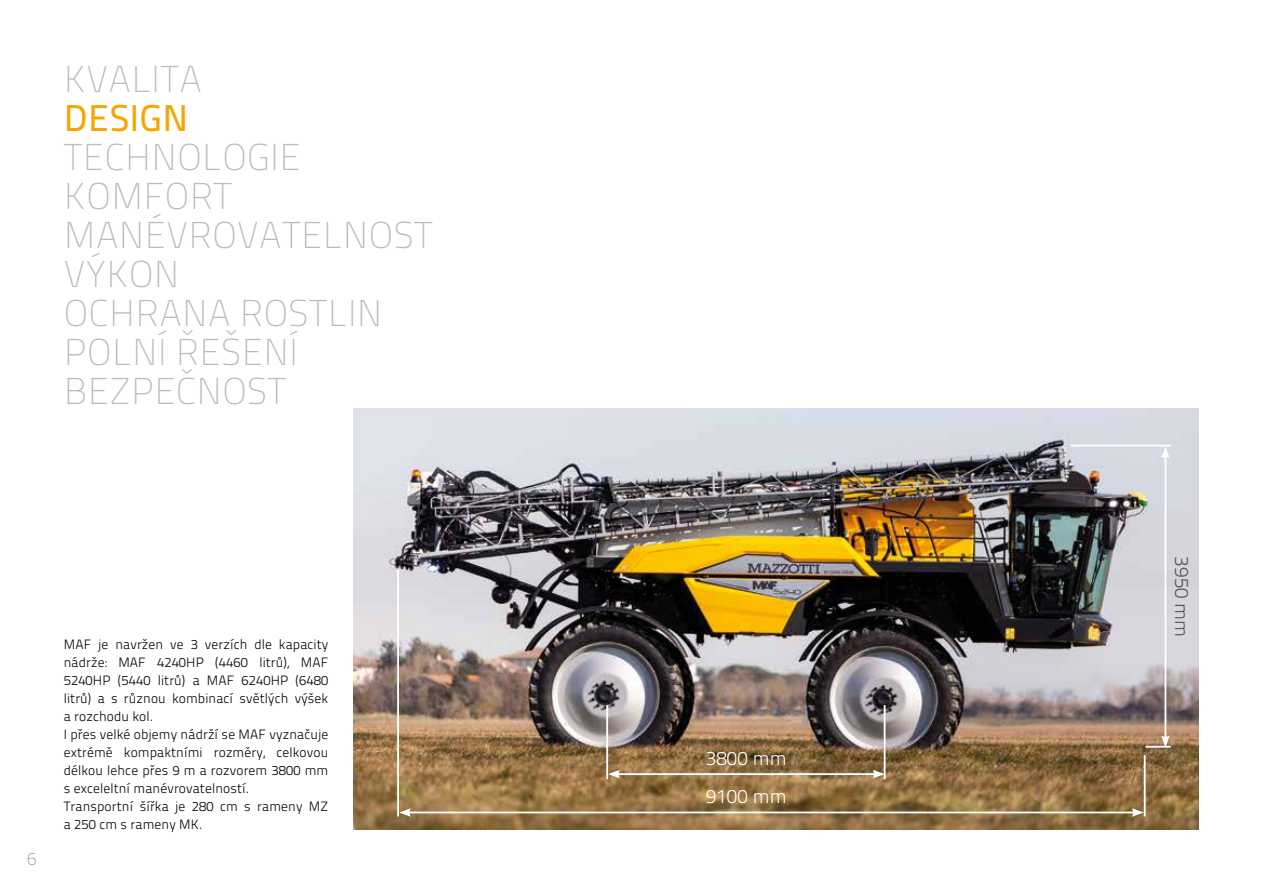
<style>
.page{position:relative;width:1263px;height:893px;background:#fff}
.page>*{position:absolute;margin:0;border:0;box-sizing:border-box;transform-origin:0 0}
.t1{font:37.35px/39px "Titillium Maps 26 L 1 wt";letter-spacing:.01em;color:#b9bbbc}
.t2{font:37.35px "Titillium Maps 26 L 500 wt";letter-spacing:.01em;color:#f6a600}
.t3{font:300 19.5px/38.2px "Titillium Text 22 L";letter-spacing:.01em;color:#fff}
.t4{font:300 19.5px "Titillium Text 22 L";letter-spacing:.01em;color:#58585a}
.t5{font:18px "Titillium Maps 26 L 1 wt";color:#87888a}
.t6{font:300 13.5px/18px "Titillium Text 22 L";letter-spacing:.01em;color:#000}
</style>
<div class="page">
<img style="left:354px;top:408px;width:844px;height:422px">
<hr style="left:617px;top:773px;width:259px;height:2px;background:#fff">
<svg style="left:608px;top:770px;width:12px;height:8px"></svg>
<svg style="left:873px;top:770px;width:11px;height:8px"></svg>
<hr style="left:408px;top:811px;width:727px;height:2px;background:#fff">
<svg style="left:399px;top:808px;width:12px;height:9px"></svg>
<svg style="left:1132px;top:808px;width:12px;height:9px"></svg>
<hr style="left:606px;top:705px;width:2px;height:74px;background:#fff">
<hr style="left:397px;top:570px;width:2px;height:246px;background:#fff">
<hr style="left:884px;top:705px;width:1px;height:74px;background:#fff">
<hr style="left:1144px;top:755px;width:1px;height:61px;background:#fff">
<hr style="left:1164px;top:455px;width:2px;height:284px;background:#fff">
<svg style="left:1161px;top:735px;width:9px;height:11px"></svg>
<svg style="left:1161px;top:446px;width:9px;height:12px"></svg>
<hr style="left:1145px;top:746px;width:26px;height:2px;background:#fff">
<hr style="left:1071px;top:445px;width:100px;height:1px;background:#fff">
<h1 class="t1" style="left:64px;top:57px;width:139px">KVALITA</h1>
<h1 class="t2" style="left:64px;top:90px;width:126px">DESIGN</h1>
<h1 class="t1" style="left:64px;top:135px;width:370px">TECHNOLOGIE<br>KOMFORT<br>MANÉVROVATELNOST<br>VÝKON<br>OCHRANA ROSTLIN<br>POLNÍ ŘEŠENÍ<br>BEZPEČNOST</h1>
<h3 class="t5" style="left:27px;top:846px;width:11px">6</h3>
<p class="t6" style="left:64px;top:635px;width:266px">MAF je navržen ve 3 verzích dle kapacity nádrže: MAF 4240HP (4460 litrů), MAF 5240HP (5440 litrů) a MAF 6240HP (6480 litrů) a s různou kombinací světlých výšek a rozchodu kol.<br>I přes velké objemy nádrží se MAF vyznačuje extrémě kompaktními rozměry, celkovou délkou lehce přes 9 m a rozvorem 3800 mm s exceleltní manévrovatelností.<br>Transportní šířka je 280 cm s rameny MZ a 250 cm s rameny MK.</p>
<h2 class="t3" style="left:706px;top:737px;width:82px">3800 mm<br>9100 mm</h2>
<h2 class="t4" style="left:1196px;top:556px;width:82px;rotate:90deg">3950 mm</h2>
</div>
